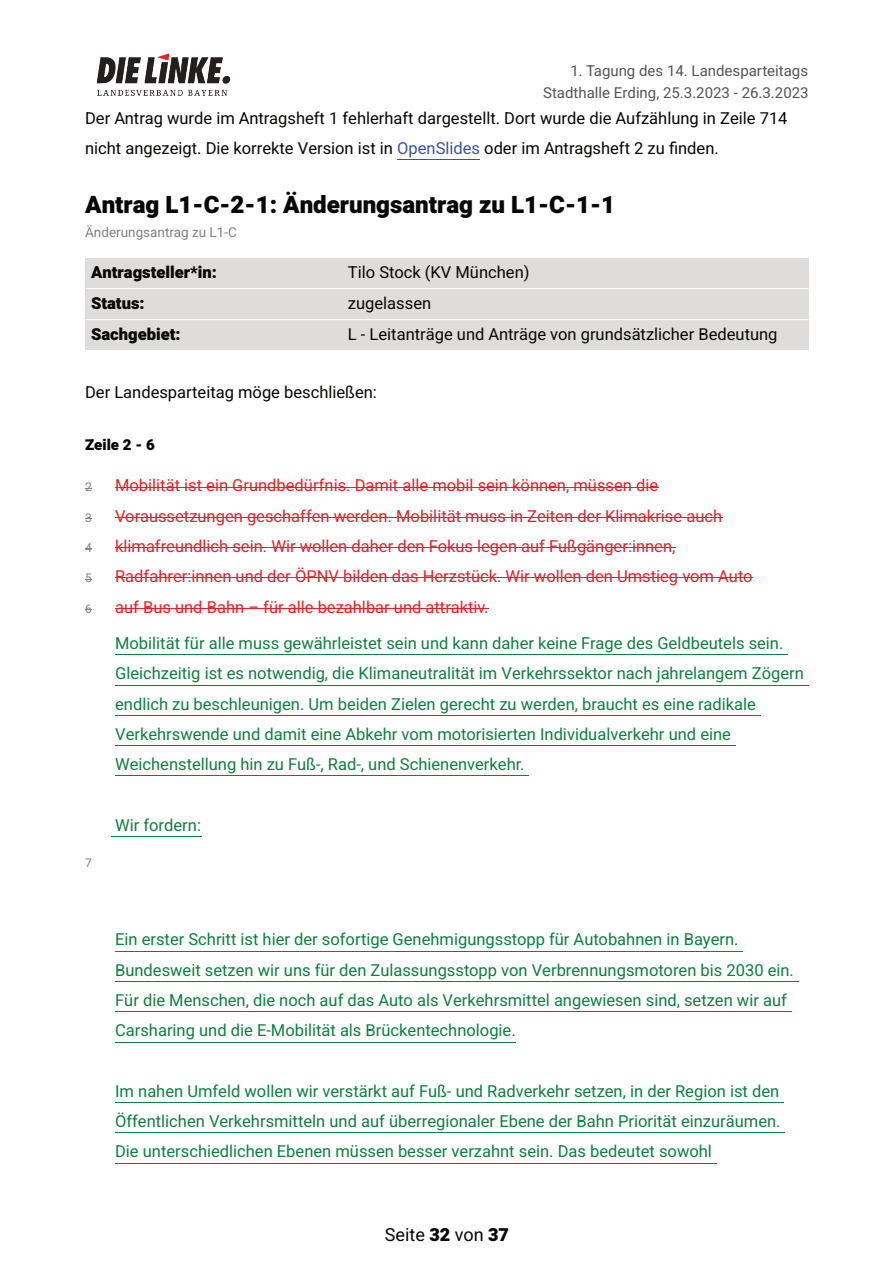
<style>
.page{position:relative;width:894px;height:1263px;background:#fff}
.page>*{position:absolute;margin:0;border:0;box-sizing:border-box;transform-origin:0 0}
.t1{font:900 24px "Heebo";color:#080704}
.t2{font:18px "Heebo";color:#080704}
.t3{font:16.5px/30.3px "Heebo";color:#0e803f}
.t4{font:16.5px "Heebo";color:#ee1e23}
.t5{font:16.5px/30.3px "Heebo";color:#080704}
.t6{font:900 16.5px "Heebo";color:#080704}
.t7{font:15px/22px "Heebo";color:#565454;text-align:right}
.t8{font:900 15px "Heebo";color:#080704}
.t9{font:13.5px "Heebo";color:#82817f}
.t10{font:12px "Heebo";color:#82817f}
.s1{color:#3a53a3}
.s2{font-weight:900}
</style>
<div class="page">
<div style="left:342px;top:320px;width:466px;height:30px;background:#dfdddc"></div>
<div style="left:85px;top:320px;width:257px;height:30px;background:#dfdddc"></div>
<div style="left:342px;top:289px;width:466px;height:31px;background:#dfdddc"></div>
<div style="left:85px;top:289px;width:257px;height:31px;background:#dfdddc"></div>
<div style="left:342px;top:258px;width:466px;height:31px;background:#dfdddc"></div>
<div style="left:85px;top:258px;width:257px;height:31px;background:#dfdddc"></div>
<hr style="left:397px;top:159px;width:83px;height:1px;background:#3a53a3">
<hr style="left:85px;top:288px;width:257px;height:1px;background:#fff">
<hr style="left:342px;top:288px;width:466px;height:1px;background:#fff">
<hr style="left:85px;top:319px;width:257px;height:1px;background:#fff">
<hr style="left:342px;top:319px;width:466px;height:1px;background:#fff">
<hr style="left:115px;top:486px;width:543px;height:1px;background:#ee1e23">
<hr style="left:115px;top:517px;width:607px;height:1px;background:#ee1e23">
<hr style="left:115px;top:547px;width:560px;height:1px;background:#ee1e23">
<hr style="left:115px;top:577px;width:637px;height:1px;background:#ee1e23">
<hr style="left:115px;top:608px;width:373px;height:1px;background:#ee1e23">
<hr style="left:115px;top:654px;width:672px;height:1px;background:#0e803f">
<hr style="left:115px;top:684px;width:692px;height:1px;background:#0e803f">
<hr style="left:115px;top:715px;width:645px;height:1px;background:#0e803f">
<hr style="left:115px;top:745px;width:620px;height:1px;background:#0e803f">
<hr style="left:115px;top:775px;width:413px;height:1px;background:#0e803f">
<hr style="left:111px;top:836px;width:90px;height:1px;background:#0e803f">
<hr style="left:115px;top:950px;width:627px;height:1px;background:#0e803f">
<hr style="left:115px;top:981px;width:682px;height:1px;background:#0e803f">
<hr style="left:115px;top:1011px;width:675px;height:1px;background:#0e803f">
<hr style="left:115px;top:1041px;width:400px;height:1px;background:#0e803f">
<hr style="left:115px;top:1102px;width:668px;height:1px;background:#0e803f">
<hr style="left:115px;top:1132px;width:669px;height:1px;background:#0e803f">
<hr style="left:115px;top:1162px;width:601px;height:1px;background:#0e803f">
<img style="left:96px;top:53px;width:135px;height:43px">
<p class="t7" style="left:543px;top:60px;width:267px">1. Tagung des 14. Landesparteitags<br>Stadthalle Erding, 25.3.2023 - 26.3.2023</p>
<p class="t5" style="left:85px;top:103px;width:703px">Der Antrag wurde im Antragsheft 1 fehlerhaft dargestellt. Dort wurde die Aufzählung in Zeile 714 nicht angezeigt. Die korrekte Version ist in <span class="s1">OpenSlides</span> oder im Antragsheft 2 zu finden.</p>
<h1 class="t1" style="left:85px;top:188px;width:531px">Antrag L1-C-2-1: Änderungsantrag zu L1-C-1-1</h1>
<p class="t9" style="left:85px;top:223px;width:153px">Änderungsantrag zu L1-C</p>
<p class="t6" style="left:91px;top:261px;width:127px">Antragsteller*in:</p>
<p class="t5" style="left:348px;top:258px;width:183px">Tilo Stock (KV München)</p>
<p class="t6" style="left:91px;top:292px;width:55px">Status:</p>
<p class="t5" style="left:348px;top:289px;width:85px">zugelassen</p>
<p class="t6" style="left:91px;top:323px;width:91px">Sachgebiet:</p>
<p class="t5" style="left:348px;top:320px;width:431px">L - Leitanträge und Anträge von grundsätzlicher Bedeutung</p>
<p class="t5" style="left:85px;top:377px;width:293px">Der Landesparteitag möge beschließen:</p>
<p class="t8" style="left:85px;top:434px;width:71px">Zeile 2 - 6</p>
<p class="t10" style="left:85px;top:479px;width:8px">2</p>
<p class="t4" style="left:115px;top:474px;width:544px">Mobilität ist ein Grundbedürfnis. Damit alle mobil sein können, müssen die</p>
<p class="t10" style="left:85px;top:509px;width:8px">3</p>
<p class="t4" style="left:115px;top:504px;width:608px">Voraussetzungen geschaffen werden. Mobilität muss in Zeiten der Klimakrise auch</p>
<p class="t10" style="left:85px;top:539px;width:8px">4</p>
<p class="t4" style="left:115px;top:535px;width:561px">klimafreundlich sein. Wir wollen daher den Fokus legen auf Fußgänger:innen,</p>
<p class="t10" style="left:85px;top:570px;width:8px">5</p>
<p class="t4" style="left:115px;top:565px;width:638px">Radfahrer:innen und der ÖPNV bilden das Herzstück. Wir wollen den Umstieg vom Auto</p>
<p class="t10" style="left:85px;top:600px;width:8px">6</p>
<p class="t4" style="left:115px;top:595px;width:375px">auf Bus und Bahn – für alle bezahlbar und attraktiv.</p>
<p class="t3" style="left:115px;top:628px;width:690px">Mobilität für alle muss gewährleistet sein und kann daher keine Frage des Geldbeutels sein.<br>Gleichzeitig ist es notwendig, die Klimaneutralität im Verkehrssektor nach jahrelangem Zögern endlich zu beschleunigen. Um beiden Zielen gerecht zu werden, braucht es eine radikale Verkehrswende und damit eine Abkehr vom motorisierten Individualverkehr und eine Weichenstellung hin zu Fuß-, Rad-, und Schienenverkehr.</p>
<p class="t10" style="left:85px;top:854px;width:8px">7</p>
<p class="t3" style="left:115px;top:810px;width:87px">Wir fordern:</p>
<p class="t3" style="left:115px;top:925px;width:680px">Ein erster Schritt ist hier der sofortige Genehmigungsstopp für Autobahnen in Bayern.<br>Bundesweit setzen wir uns für den Zulassungsstopp von Verbrennungsmotoren bis 2030 ein.<br>Für die Menschen, die noch auf das Auto als Verkehrsmittel angewiesen sind, setzen wir auf Carsharing und die E-Mobilität als Brückentechnologie.</p>
<p class="t3" style="left:115px;top:1076px;width:666px;text-align:justify">Im nahen Umfeld wollen wir verstärkt auf Fuß- und Radverkehr setzen, in der Region ist den Öffentlichen Verkehrsmitteln und auf überregionaler Ebene der Bahn Priorität einzuräumen.<br>Die unterschiedlichen Ebenen müssen besser verzahnt sein. Das bedeutet sowohl</p>
<p class="t2" style="left:384px;top:1222px;width:126px">Seite <span class="s2">32</span> von <span class="s2">37</span></p>
</div>
